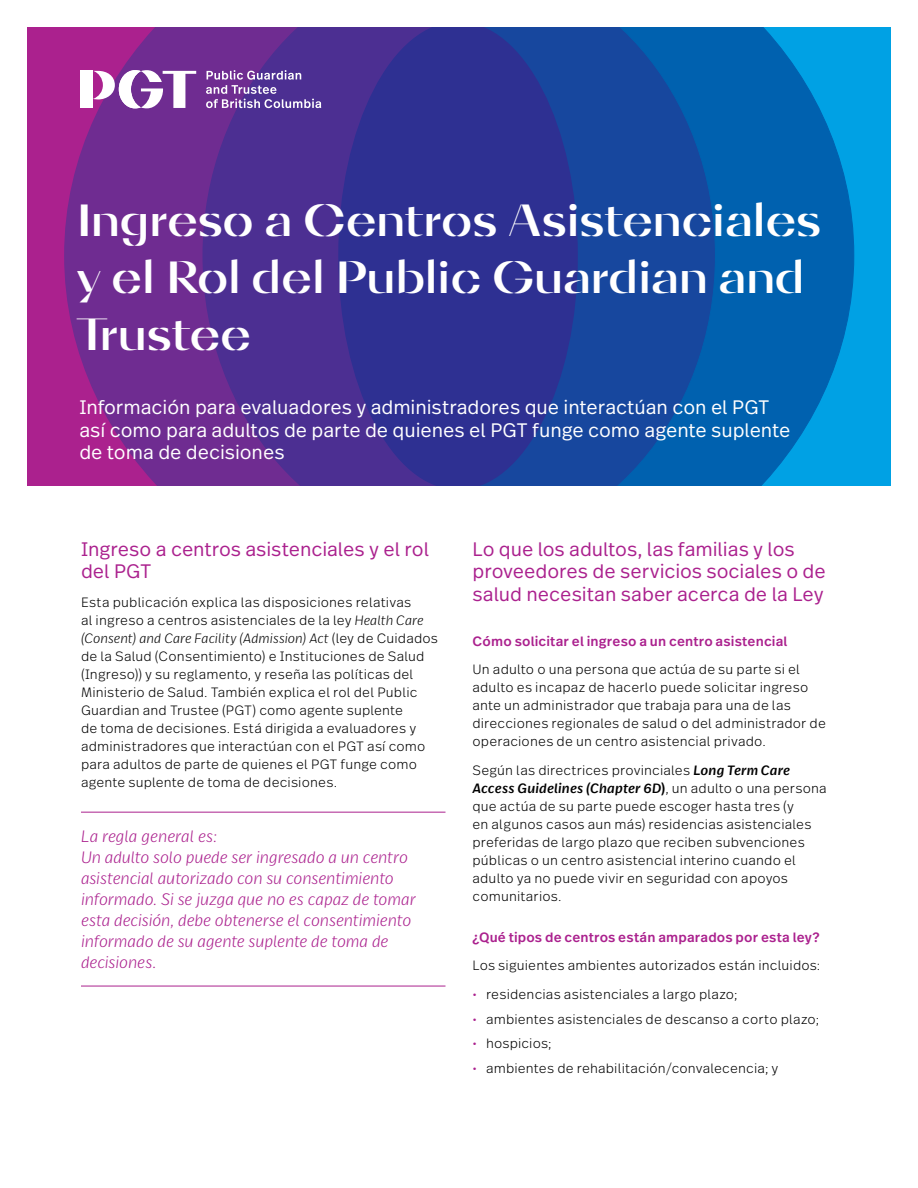
<style>
.page{position:relative;width:918px;height:1188px;background:#fff}
.page>*{position:absolute;margin:0;border:0;box-sizing:border-box;transform-origin:0 0}
.t1{font:700 45px/57px "Diagram Display";color:#fff}
.t2{font:300 19.5px/22.5px "Real Text Pro";letter-spacing:-.005em;color:#fff}
.t3{font:300 19.5px/22.5px "Real Text Pro";letter-spacing:-.005em;color:#ab218e}
.t4{font:italic 300 16.5px/21px "Real Text Pro";letter-spacing:-.005em;color:#ab218e}
.t5{font:300 13.5px/18px "Real Text Pro";letter-spacing:.01em;color:#000}
.t6{font:500 13.5px "Real Text Pro";letter-spacing:.01em;color:#ab218e}
.s1{font-style:italic}
.s2{font-weight:500;font-style:italic}
.s3{font-weight:500}
.s4{color:#ab218e}
</style>
<div class="page">
<div style="left:465px;top:27px;width:426px;height:408px;background:#00a1e4"></div>
<svg style="left:715px;top:27px;width:139px;height:459px;background:#006eb9"></svg>
<svg style="left:578px;top:27px;width:137px;height:459px;background:#124ca1"></svg>
<div style="left:27px;top:27px;width:443px;height:459px;background:#ab218e"></div>
<svg style="left:64px;top:27px;width:138px;height:459px;fill:#6f2c91"></svg>
<svg style="left:202px;top:27px;width:136px;height:459px;background:#532e91"></svg>
<svg style="left:338px;top:27px;width:240px;height:459px;background:#2e3293"></svg>
<svg style="left:206px;top:70px;width:115px;height:38px;background:#7b5aa8"></svg>
<div style="left:81px;top:71px;width:12px;height:37px;background:#fff"></div>
<svg style="left:93px;top:70px;width:103px;height:38px;background:#b386c0"></svg>
<hr style="left:81px;top:812px;width:365px;height:1px;background:#ab218e">
<hr style="left:81px;top:986px;width:365px;height:1px;background:#ab218e">
<h1 class="t1" style="left:77px;top:191px;width:746px">Ingreso a Centros Asistenciales y el Rol del Public Guardian and<br>Trustee</h1>
<h2 class="t2" style="left:79px;top:395px;width:713px">Información para evaluadores y administradores que interactúan con el PGT así como para adultos de parte de quienes el PGT funge como agente suplente de toma de decisiones</h2>
<h2 class="t3" style="left:81px;top:537px;width:350px">Ingreso a centros asistenciales y el rol del PGT</h2>
<p class="t5" style="left:81px;top:592px;width:359px">Esta publicación explica las disposiciones relativas<br>al ingreso a centros asistenciales de la ley <span class="s1">Health Care (Consent) and Care Facility (Admission) Act</span> (ley de Cuidados de la Salud (Consentimiento) e Instituciones de Salud (Ingreso)) y su reglamento, y reseña las políticas del Ministerio de Salud. También explica el rol del Public Guardian and Trustee (PGT) como agente suplente<br>de toma de decisiones. Está dirigida a evaluadores y administradores que interactúan con el PGT así como para adultos de parte de quienes el PGT funge como agente suplente de toma de decisiones.</p>
<p class="t4" style="left:81px;top:824px;width:336px">La regla general es:<br>Un adulto solo puede ser ingresado a un centro asistencial autorizado con su consentimiento informado. Si se juzga que no es capaz de tomar esta decisión, debe obtenerse el consentimiento informado de su agente suplente de toma de decisiones.</p>
<h2 class="t3" style="left:472px;top:537px;width:355px">Lo que los adultos, las familias y los proveedores de servicios sociales o de salud necesitan saber acerca de la Ley</h2>
<p class="t6" style="left:472px;top:631px;width:317px">Cómo solicitar el ingreso a un centro asistencial</p>
<p class="t5" style="left:472px;top:660px;width:355px">Un adulto o una persona que actúa de su parte si el adulto es incapaz de hacerlo puede solicitar ingreso ante un administrador que trabaja para una de las direcciones regionales de salud o del administrador de operaciones de un centro asistencial privado.</p>
<p class="t5" style="left:472px;top:760px;width:356px">Según las directrices provinciales <span class="s2">Long Term Care Access Guidelines (Chapter 6D</span><span class="s3">)</span>, un adulto o una persona que actúa de su parte puede escoger hasta tres (y<br>en algunos casos aun más) residencias asistenciales preferidas de largo plazo que reciben subvenciones públicas o un centro asistencial interino cuando el adulto ya no puede vivir en seguridad con apoyos comunitarios.</p>
<p class="t6" style="left:472px;top:928px;width:349px">¿Qué tipos de centros están amparados por esta ley?</p>
<p class="t5" style="left:472px;top:956px;width:349px">Los siguientes ambientes autorizados están incluidos:</p>
<p class="t5" style="left:472px;top:984px;width:266px"><span class="s4">•</span> residencias asistenciales a largo plazo;</p>
<p class="t5" style="left:472px;top:1009px;width:348px"><span class="s4">•</span> ambientes asistenciales de descanso a corto plazo;</p>
<p class="t5" style="left:472px;top:1034px;width:81px"><span class="s4">•</span> hospicios;</p>
<p class="t5" style="left:472px;top:1059px;width:307px"><span class="s4">•</span> ambientes de rehabilitación/convalecencia; y</p>
</div>
